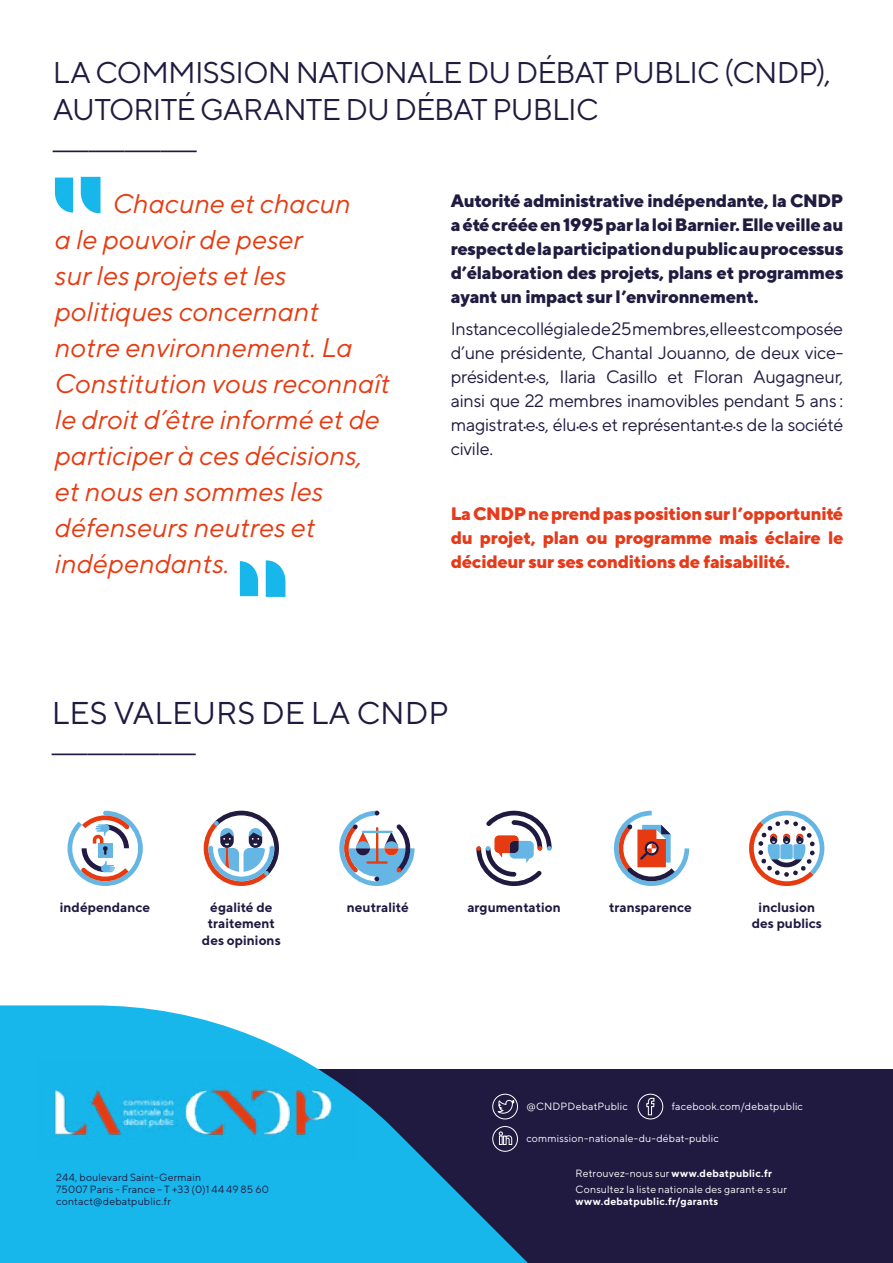
<style>
.page{position:relative;width:893px;height:1263px;background:#fff}
.page>*{position:absolute;margin:0;border:0;box-sizing:border-box;transform-origin:0 0}
.t1{font:300 36px "Montserrat";color:#201a41}
.t2{font:31.5px "TT Norms";color:#201a41}
.t3{font:30px/37.5px "TT Norms";letter-spacing:-.025em;color:#201c40}
.t4{font:italic 27px/36px "TT Norms";color:#e63b11}
.t5{font:18px/24px "TT Norms";letter-spacing:-.02em;color:#201c40;text-align:justify}
.t6{font:800 18px/24px "TT Norms";letter-spacing:-.02em;color:#201c40;text-align:justify}
.t7{font:800 18px/24px "TT Norms";letter-spacing:-.02em;color:#e63b1a;text-align:justify}
.t8{font:700 13.5px/16.2px "TT Norms";color:#201a41;text-align:center}
.t9{font:10.5px/16.2px "TT Norms";letter-spacing:.015em;color:#fff}
.t10{font:10.5px/12px "TT Norms";letter-spacing:.015em;color:#201a41}
.t11{font:700 10.5px "TT Norms";letter-spacing:.02em;color:#fff}
.s1{font-weight:700;font-size:13.5px;color:#201a41}
.s2{font-weight:700}
</style>
<div class="page">
<div style="left:0;top:1069px;width:893px;height:194px;background:#201a41"></div>
<svg style="left:0;top:1005px;width:664px;height:258px;fill:#20b7eb"></svg>
<div style="left:492px;top:1126px;width:26px;height:26px;border:1px solid #fff;border-radius:12px"></div>
<svg style="left:499px;top:1131px;width:13px;height:14px"></svg>
<svg style="left:637px;top:1093px;width:26px;height:27px"></svg>
<svg style="left:492px;top:1093px;width:26px;height:27px"></svg>
<svg style="left:80px;top:176px;width:21px;height:38px"></svg>
<svg style="left:55px;top:178px;width:18px;height:35px"></svg>
<svg style="left:240px;top:561px;width:18px;height:35px"></svg>
<svg style="left:265px;top:560px;width:21px;height:37px"></svg>
<img style="left:37px;top:1060px;width:320px;height:100px">
<svg style="left:68px;top:811px;width:75px;height:75px"></svg>
<svg style="left:204px;top:811px;width:75px;height:75px"></svg>
<svg style="left:339px;top:811px;width:76px;height:75px"></svg>
<svg style="left:476px;top:811px;width:76px;height:75px"></svg>
<svg style="left:614px;top:811px;width:75px;height:75px"></svg>
<svg style="left:749px;top:811px;width:75px;height:75px"></svg>
<h3 class="t3" style="left:53px;top:53px;width:779px">LA COMMISSION NATIONALE DU DÉBAT PUBLIC (CNDP),<br>AUTORITÉ GARANTE DU DÉBAT PUBLIC</h3>
<h1 class="t1" style="left:53px;top:127px;width:146px">————</h1>
<p class="t4" style="left:55px;top:185px;width:337px;text-indent:58px">Chacune et chacun<br>a le pouvoir de peser<br>sur les projets et les politiques concernant notre environnement. La<br>Constitution vous reconnaît le droit d’être informé et de participer à ces décisions, et nous en sommes les défenseurs neutres et indépendants.</p>
<p class="t6" style="left:451px;top:188px;width:394px">Autorité administrative indépendante, la CNDP a été créée en 1995 par la loi Barnier. Elle veille au respect de la participation du public au processus d’élaboration des projets, plans et programmes ayant un impact sur l’environnement.</p>
<p class="t5" style="left:451px;top:317px;width:394px">Instance collégiale de 25 membres, elle est composée d’une présidente, Chantal Jouanno, de deux vice&shy;président<span class="s1">·</span>e<span class="s1">·</span>s, Ilaria Casillo et Floran Augagneur, ainsi que 22 membres inamovibles pendant 5 ans : magistrat<span class="s1">·</span>e<span class="s1">·</span>s, élu<span class="s1">·</span>e<span class="s1">·</span>s et représentant<span class="s1">·</span>e<span class="s1">·</span>s de la société civile.</p>
<p class="t7" style="left:451px;top:502px;width:394px">La CNDP ne prend pas position sur l’opportunité du projet, plan ou programme mais éclaire le décideur sur ses conditions de faisabilité.</p>
<h2 class="t2" style="left:52px;top:693px;width:399px">LES VALEURS DE LA CNDP</h2>
<h1 class="t1" style="left:52px;top:730px;width:146px">————</h1>
<p class="t8" style="left:60px;top:899px;width:92px">indépendance</p>
<p class="t8" style="left:202px;top:899px;width:80px">égalité de traitement des opinions</p>
<p class="t8" style="left:347px;top:899px;width:63px">neutralité</p>
<p class="t8" style="left:467px;top:899px;width:95px">argumentation</p>
<p class="t8" style="left:609px;top:899px;width:84px">transparence</p>
<p class="t8" style="left:752px;top:899px;width:72px">inclusion des publics</p>
<p class="t9" style="left:526px;top:1098px;width:103px">@CNDPDebatPublic</p>
<p class="t9" style="left:672px;top:1098px;width:133px">facebook.com/debatpublic</p>
<p class="t10" style="left:56px;top:1171px;width:214px">244, boulevard Saint-Germain<br>75007 Paris - France – T +33 (0)1 44 49 85 60 contact@debatpublic.fr</p>
<p class="t9" style="left:526px;top:1130px;width:194px">commission-nationale-du-débat-public</p>
<p class="t9" style="left:576px;top:1165px;width:213px">Retrouvez-nous sur <span class="s2">www.debatpublic.fr<br></span>Consultez la liste nationale des garant·e·s sur</p>
<p class="t11" style="left:576px;top:1195px;width:144px">www.debatpublic.fr/garants</p>
</div>
